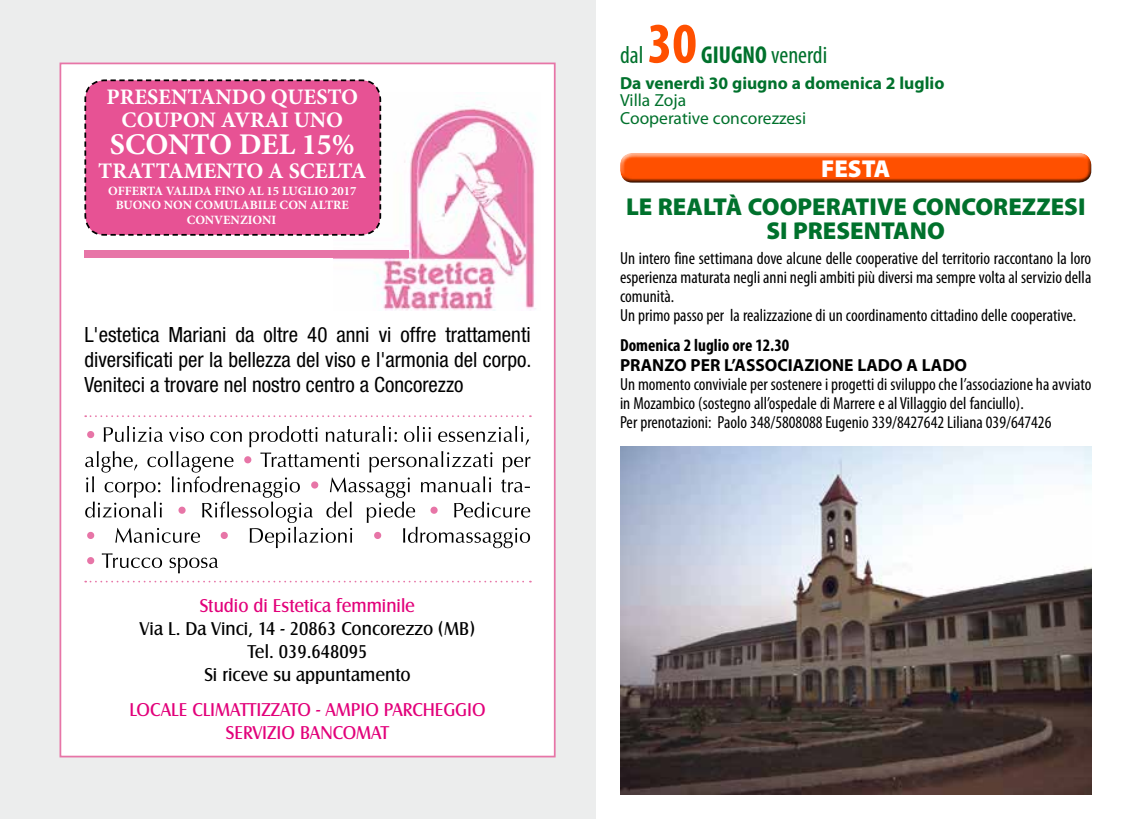
<style>
.page{position:relative;width:1141px;height:819px;background:#fff}
.page>*{position:absolute;margin:0;border:0;box-sizing:border-box;transform-origin:0 0}
.t1{font:700 condensed 57.75px "Myriad Pro";color:#ff5000}
.t2{font:700 30.1px "Minion Pro";color:#fff}
.t3{font:900 24.5px/24.5px "Myriad Pro";color:#00712c;text-align:center}
.t4{font:condensed 24.5px "Myriad Pro";color:#00712c}
.t5{font:900 24.5px "Myriad Pro";color:#fff}
.t6{font:700 22.22px/22.9px "Minion Pro";color:#fff;text-align:center}
.t7{font:condensed 21px/25.2px "Helvetica Neue LT Std";color:#000;text-align:justify}
.t8{font:19.25px/23.1px "Castle T";color:#e2007a;text-align:center;scale:.95 1}
.t9{font:19.25px/23.1px "Castle T";color:#000;text-align:center;scale:.95 1}
.t10{font:condensed 17.5px/19.2px "Myriad Pro";color:#000}
.t11{font:700 17.5px "Myriad Pro";color:#00712c}
.t12{font:17.5px/17.5px "Myriad Pro";color:#00712c}
.t13{font:700 17.5px "Myriad Pro";color:#000}
.t14{font:700 condensed 17.5px "Myriad Pro";color:#000}
.t15{font:700 12.6px/14.2px "Minion Pro";color:#fff;text-align:center}
.s1{font-weight:700}
</style>
<div class="page">
<div style="left:0;top:0;width:595px;height:819px;background:#eceded"></div>
<div style="left:60px;top:63px;width:496px;height:694px;background:#fff;border:2px solid #e775a7"></div>
<svg style="left:85px;top:426px;width:445px;height:147px"></svg>
<svg style="left:85px;top:415px;width:446px;height:2px"></svg>
<svg style="left:85px;top:580px;width:446px;height:2px"></svg>
<img style="left:334px;top:92px;width:202px;height:219px">
<div style="left:84px;top:79px;width:298px;height:157px;background:#e75294"></div>
<div style="left:84px;top:250px;width:324px;height:8px;background:#e775a7"></div>
<div style="left:618px;top:151px;width:475px;height:29px;background:#fff;opacity:.75"></div>
<div style="left:618px;top:156px;width:475px;height:27px;background:#000;opacity:.75"></div>
<img style="left:620px;top:446px;width:471px;height:348px">
<p class="t6" style="left:107px;top:85px;width:253px">PRESENTANDO QUESTO<br>COUPON AVRAI UNO</p>
<h2 class="t2" style="left:110px;top:123px;width:247px">SCONTO DEL 15%</h2>
<p class="t6" style="left:98px;top:159px;width:270px">TRATTAMENTO A SCELTA</p>
<p class="t15" style="left:108px;top:184px;width:250px">OFFERTA VALIDA FINO AL 15 LUGLIO 2017<br>BUONO NON COMULABILE CON ALTRE<br>CONVENZIONI</p>
<p class="t7" style="left:84px;top:321px;width:449px">L'estetica Mariani da oltre 40 anni vi offre trattamenti diversificati per la bellezza del viso e l'armonia del corpo.<br>Veniteci a trovare nel nostro centro a Concorezzo</p>
<p class="t8" style="left:200px;top:593px;width:228px">Studio di Estetica femminile</p>
<p class="t9" style="left:140px;top:616px;width:354px">Via L. Da Vinci, 14 - 20863 Concorezzo (MB)<br>Tel. 039.648095<br>Si riceve su appuntamento</p>
<p class="t8" style="left:130px;top:698px;width:376px">LOCALE CLIMATTIZZATO - AMPIO PARCHEGGIO<br>SERVIZIO BANCOMAT</p>
<h1 class="t1" style="left:648px;top:7px;width:51px">30</h1>
<h3 class="t4" style="left:701px;top:40px;width:128px"><span class="s1">GIUGNO</span> venerdi</h3>
<p class="t11" style="left:620px;top:73px;width:326px">Da venerdì 30 giugno a domenica 2 luglio</p>
<p class="t12" style="left:620px;top:92px;width:188px">Villa Zoja<br>Cooperative concorezzesi</p>
<h3 class="t4" style="left:620px;top:40px;width:25px">dal</h3>
<h3 class="t5" style="left:821px;top:155px;width:71px">FESTA</h3>
<h3 class="t3" style="left:626px;top:194px;width:461px">LE REALTÀ COOPERATIVE CONCOREZZESI<br>SI PRESENTANO</h3>
<p class="t10" style="left:620px;top:248px;width:473px">Un intero fine settimana dove alcune delle cooperative del territorio raccontano la loro esperienza maturata negli anni negli ambiti più diversi ma sempre volta al servizio della comunità.<br>Un primo passo per la realizzazione di un coordinamento cittadino delle cooperative.</p>
<p class="t14" style="left:620px;top:334px;width:171px">Domenica 2 luglio ore 12.30</p>
<p class="t13" style="left:620px;top:355px;width:349px">PRANZO PER L’ASSOCIAZIONE LADO A LADO</p>
<p class="t10" style="left:620px;top:374px;width:473px">Un momento conviviale per sostenere i progetti di sviluppo che l’associazione ha avviato in Mozambico (sostegno all’ospedale di Marrere e al Villaggio del fanciullo).<br>Per prenotazioni: Paolo 348/5808088 Eugenio 339/8427642 Liliana 039/647426</p>
</div>
